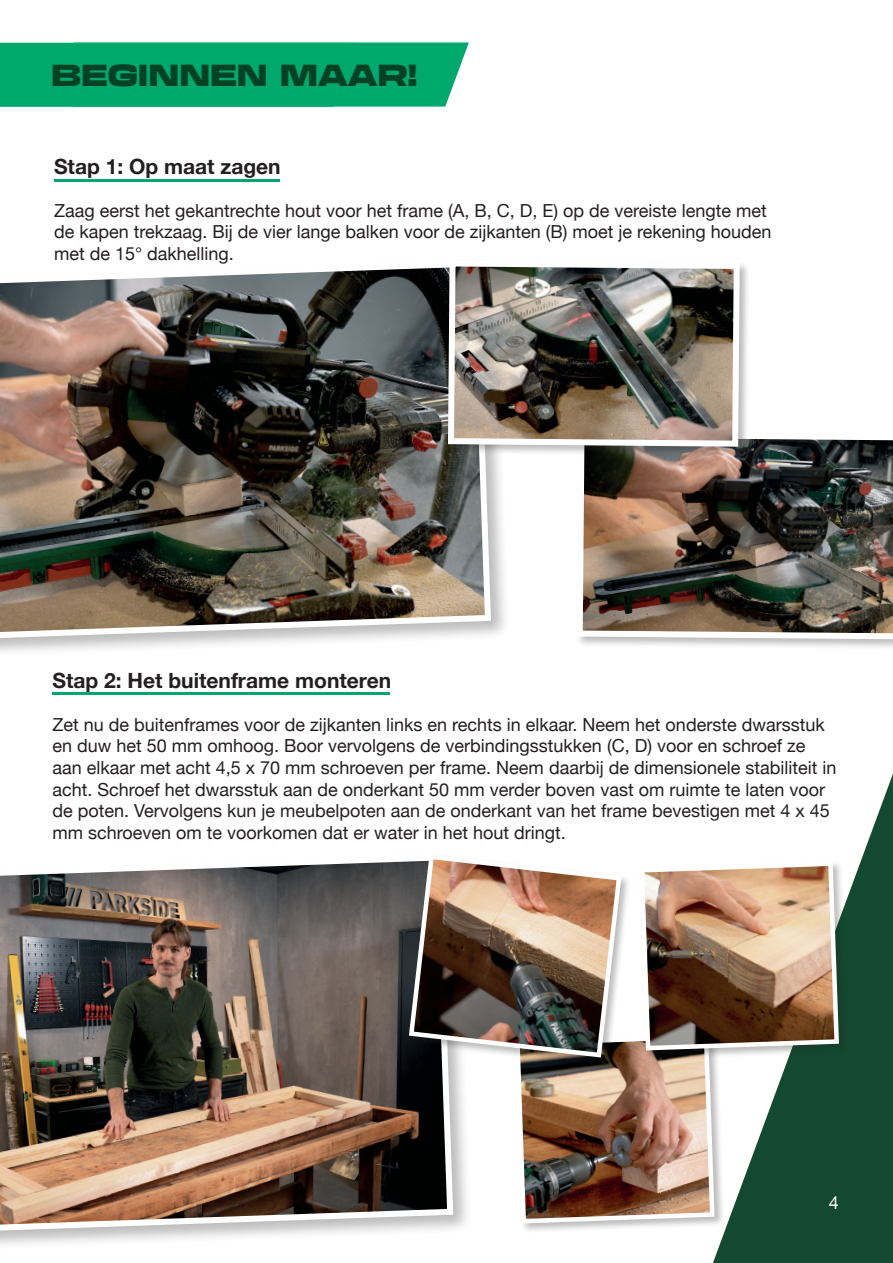
<style>
.page{position:relative;width:893px;height:1263px;background:#fff}
.page>*{position:absolute;margin:0;border:0;box-sizing:border-box;transform-origin:0 0}
.t1{font:900 expanded 30px "Transducer";color:#014124}
.t2{font:700 21px "Helvetica Neue";color:#231f20}
.t3{font:18px/21.6px "Helvetica Neue";color:#231f20}
.t4{font:18px "Helvetica Neue";color:#fff}
</style>
<div class="page">
<svg style="left:713px;top:774px;width:180px;height:489px;fill:#134930"></svg>
<div style="left:0;top:258px;width:510px;height:400px;background:#231f20;opacity:.3"></div>
<img style="left:0;top:258px;width:494px;height:384px">
<div style="left:0;top:852px;width:473px;height:400px;background:#231f20;opacity:.3"></div>
<img style="left:0;top:852px;width:456px;height:384px">
<div style="left:575px;top:430px;width:318px;height:221px;background:#231f20;opacity:.3"></div>
<img style="left:575px;top:430px;width:318px;height:212px">
<div style="left:447px;top:259px;width:303px;height:198px;background:#231f20;opacity:.3"></div>
<img style="left:445px;top:258px;width:298px;height:192px">
<div style="left:514px;top:1033px;width:211px;height:201px;background:#231f20;opacity:.3"></div>
<svg style="left:406px;top:852px;width:67px;height:208px"></svg>
<div style="left:638px;top:860px;width:211px;height:201px;background:#231f20;opacity:.3"></div>
<img style="left:411px;top:857px;width:430px;height:369px">
<div style="left:0;top:43px;width:469px;height:64px;background:#00a86d"></div>
<hr style="left:54px;top:179px;width:226px;height:3px;background:#00a86d">
<hr style="left:52px;top:692px;width:338px;height:3px;background:#00a86d">
<h1 class="t1" style="left:51px;top:51px;width:368px">BEGINNEN MAAR!</h1>
<p class="t2" style="left:54px;top:150px;width:228px">Stap 1: Op maat zagen</p>
<p class="t3" style="left:54px;top:201px;width:719px">Zaag eerst het gekantrechte hout voor het frame (A, B, C, D, E) op de vereiste lengte met de kapen trekzaag. Bij de vier lange balken voor de zijkanten (B) moet je rekening houden met de 15° dakhelling.</p>
<p class="t2" style="left:52px;top:664px;width:340px">Stap 2: Het buitenframe monteren</p>
<p class="t3" style="left:52px;top:715px;width:785px">Zet nu de buitenframes voor de zijkanten links en rechts in elkaar. Neem het onderste dwarsstuk en duw het 50 mm omhoog. Boor vervolgens de verbindingsstukken (C, D) voor en schroef ze aan elkaar met acht 4,5 x 70 mm schroeven per frame. Neem daarbij de dimensionele stabiliteit in acht. Schroef het dwarsstuk aan de onderkant 50 mm verder boven vast om ruimte te laten voor de poten. Vervolgens kun je meubelpoten aan de onderkant van het frame bevestigen met 4 x 45 mm schroeven om te voorkomen dat er water in het hout dringt.</p>
<p class="t4" style="left:829px;top:1189px;width:12px">4</p>
</div>
